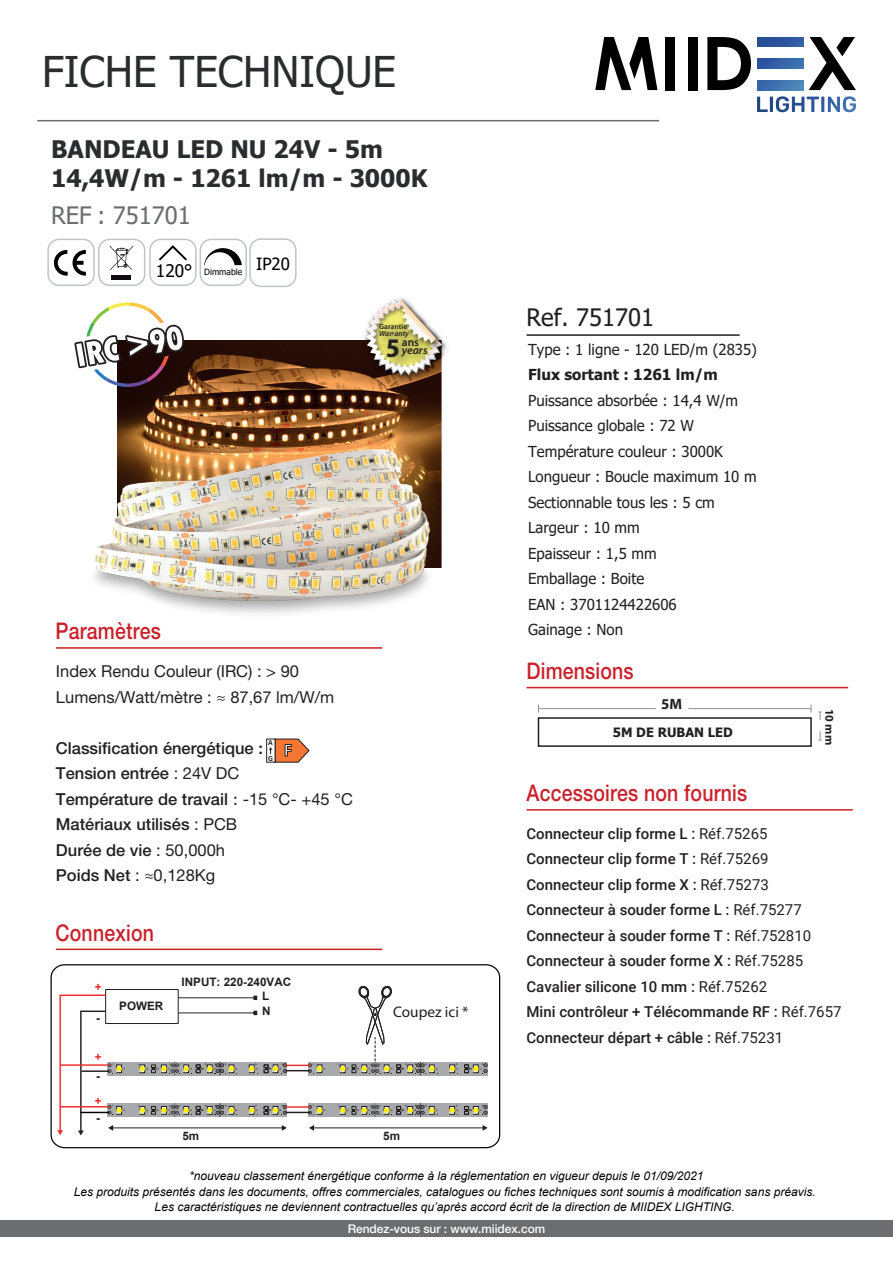
<style>
.page{position:relative;width:893px;height:1263px;background:#fff}
.page>*{position:absolute;margin:0;border:0;box-sizing:border-box;transform-origin:0 0}
.t1{font:42.3px "Tahoma";color:#292d2f}
.t2{font:700 26.85px "Myriad Pro";color:#231f20}
.t3{font:700 24.15px/28.8px "Tahoma";color:#292d2f}
.t4{font:24px "Tahoma";color:#231f20}
.t5{font:24px "Tahoma";color:#6c6d70}
.t6{font:500 22.95px "Helvetica Neue LT Std";letter-spacing:.01em;color:#cb212b;scale:.85 1}
.t7{font:500 16.5px/25.5px "Helvetica Neue LT Std";color:#231f20}
.t8{font:16.5px/25.5px "Helvetica Neue LT Std";color:#231f20}
.t9{font:15.3px "Myriad Pro";color:#231f20}
.t10{font:15.15px/25.5px "Tahoma";color:#231f20}
.t11{font:700 15.15px "Tahoma";color:#231f20}
.t12{font:500 15px/25.5px "Roboto";color:#231f20}
.t13{font:700 15px "Myriad Pro";color:#231f20}
.t14{font:700 12.9px "Tahoma";color:#231f20}
.t15{font:italic 12px "Arial";color:#000001}
.t16{font:500 12px "Helvetica Neue LT Std";letter-spacing:-.005em;color:#fff}
.t17{font:700 12px "Myriad Pro";color:#231f20}
.t18{font:700 11.7px/13.4px "Arial";color:#231f20}
.t19{font:700 11.7px "Arial";color:#ed282d}
.t20{font:700 11.7px "Arial";color:#000001}
.t21{font:italic 600 11.55px "Myriad Pro";color:#231f20}
.t22{font:600 11.55px "Myriad Pro";color:#231f20}
.t23{font:8.7px "Tahoma";color:#000}
.t24{font:700 7.65px/15.1px "Calibri";color:#231f20}
.t25{font:600 7.5px "Myriad Pro";color:#231f20}
.t26{font:italic 600 7.5px "Myriad Pro";color:#231f20}
.s1{font-size:17.25px}
.s2{font-weight:400}
.s3{font-family:"Tahoma";font-weight:400;font-size:15.15px}
.s4{font-weight:400;font-size:16.65px}
</style>
<div class="page">
<hr style="left:526px;top:334px;width:214px;height:2px;background:#231f20">
<div style="left:47px;top:239px;width:48px;height:47px;border:1px solid #c1c4c7;border-radius:11px"></div>
<div style="left:98px;top:239px;width:47px;height:47px;border:1px solid #c1c4c7;border-radius:11px"></div>
<svg style="left:54px;top:250px;width:32px;height:26px"></svg>
<svg style="left:110px;top:246px;width:23px;height:24px"></svg>
<div style="left:112px;top:275px;width:19px;height:5px;background:#0f0c12"></div>
<div style="left:149px;top:239px;width:48px;height:47px;border:1px solid #c1c4c7;border-radius:11px"></div>
<svg style="left:159px;top:245px;width:28px;height:16px"></svg>
<div style="left:200px;top:239px;width:47px;height:47px;border:1px solid #c1c4c7;border-radius:11px"></div>
<svg style="left:204px;top:248px;width:38px;height:17px"></svg>
<div style="left:249px;top:238px;width:48px;height:49px;border:1px solid #c1c4c7;border-radius:11px"></div>
<div style="left:538px;top:717px;width:274px;height:30px;background:#fff;border:2px solid #231f20"></div>
<hr style="left:538px;top:708px;width:118px;height:1px;background:#8e9091">
<hr style="left:688px;top:708px;width:123px;height:1px;background:#8e9091">
<svg style="left:818px;top:731px;width:4px;height:10px"></svg>
<svg style="left:818px;top:712px;width:4px;height:8px"></svg>
<div style="left:266px;top:739px;width:9px;height:23px;background:#fff;border:1px solid #231f20"></div>
<svg style="left:269px;top:738px;width:41px;height:25px"></svg>
<div style="left:0;top:1220px;width:893px;height:17px;background:#6c6d70"></div>
<img style="left:117px;top:340px;width:325px;height:92px">
<div style="left:51px;top:964px;width:449px;height:184px;border:1px solid #000002;border-radius:13px"></div>
<svg style="left:179px;top:995px;width:78px;height:5px"></svg>
<svg style="left:179px;top:1011px;width:78px;height:4px"></svg>
<div style="left:105px;top:989px;width:74px;height:35px;border:1px solid #231f20"></div>
<div style="left:107px;top:1062px;width:180px;height:13px;background:#a8a9ad"></div>
<svg style="left:137px;top:1062px;width:100px;height:13px"></svg>
<svg style="left:249px;top:1063px;width:9px;height:11px"></svg>
<div style="left:308px;top:1062px;width:180px;height:13px;background:#a8a9ad"></div>
<svg style="left:449px;top:1063px;width:9px;height:11px"></svg>
<svg style="left:464px;top:1063px;width:23px;height:11px"></svg>
<div style="left:107px;top:1103px;width:180px;height:14px;background:#a8a9ad"></div>
<svg style="left:137px;top:1103px;width:100px;height:14px"></svg>
<svg style="left:249px;top:1105px;width:9px;height:10px"></svg>
<div style="left:308px;top:1103px;width:180px;height:14px;background:#a8a9ad"></div>
<svg style="left:338px;top:1103px;width:100px;height:14px"></svg>
<svg style="left:449px;top:1105px;width:9px;height:10px"></svg>
<svg style="left:464px;top:1105px;width:23px;height:10px"></svg>
<svg style="left:338px;top:985px;width:100px;height:90px"></svg>
<svg style="left:264px;top:1105px;width:61px;height:10px"></svg>
<svg style="left:264px;top:1063px;width:61px;height:11px"></svg>
<hr style="left:285px;top:1106px;width:25px;height:2px;background:#ee2f2d">
<hr style="left:112px;top:1127px;width:171px;height:1px;background:#231f20">
<svg style="left:57px;top:994px;width:68px;height:141px"></svg>
<svg style="left:282px;top:1125px;width:5px;height:6px"></svg>
<hr style="left:313px;top:1127px;width:170px;height:1px;background:#231f20">
<svg style="left:309px;top:1125px;width:5px;height:6px"></svg>
<svg style="left:483px;top:1125px;width:5px;height:6px"></svg>
<img style="left:94px;top:432px;width:348px;height:182px">
<svg style="left:74px;top:302px;width:110px;height:85px"></svg>
<hr style="left:56px;top:647px;width:326px;height:2px;background:#d01f26">
<hr style="left:56px;top:948px;width:326px;height:2px;background:#d01f26">
<img style="left:361px;top:366px;width:81px;height:19px">
<img style="left:351px;top:340px;width:13px;height:26px">
<img style="left:364px;top:297px;width:84px;height:83px">
<img style="left:442px;top:303px;width:2px;height:32px">
<svg style="left:366px;top:299px;width:76px;height:76px"></svg>
<img style="left:370px;top:314px;width:55px;height:6px">
<img style="left:370px;top:320px;width:57px;height:36px">
<img style="left:377px;top:326px;width:41px;height:56px">
<img style="left:392px;top:328px;width:45px;height:7px">
<img style="left:392px;top:335px;width:53px;height:39px">
<hr style="left:526px;top:687px;width:322px;height:1px;background:#d01f26">
<hr style="left:526px;top:809px;width:327px;height:2px;background:#d01f26">
<hr style="left:37px;top:120px;width:622px;height:1px;background:#6c6d70">
<svg style="left:809px;top:37px;width:47px;height:53px"></svg>
<svg style="left:707px;top:37px;width:44px;height:53px"></svg>
<div style="left:688px;top:37px;width:10px;height:53px;background:#000001"></div>
<div style="left:665px;top:37px;width:10px;height:53px;background:#000001"></div>
<svg style="left:757px;top:96px;width:99px;height:16px"></svg>
<svg style="left:595px;top:37px;width:62px;height:53px"></svg>
<svg style="left:757px;top:37px;width:46px;height:9px"></svg>
<svg style="left:757px;top:59px;width:46px;height:9px"></svg>
<svg style="left:757px;top:81px;width:46px;height:9px"></svg>
<h1 class="t1" style="left:42px;top:43px;width:356px">FICHE TECHNIQUE</h1>
<h3 class="t3" style="left:51px;top:136px;width:378px">BANDEAU LED NU 24V - 5m<br>14,4W/m - 1261 lm/m - 3000K</h3>
<h3 class="t5" style="left:51px;top:199px;width:141px">REF : 751701</h3>
<p class="t23" style="left:156px;top:266px;width:135px"><span class="s1">120°</span> Dimmable <sup>IP20</sup></p>
<p class="t25" style="left:379px;top:322px;width:30px">Garantie</p>
<p class="t26" style="left:379px;top:329px;width:31px">Warranty</p>
<h2 class="t2" style="left:386px;top:331px;width:16px">5</h2>
<p class="t22" style="left:402px;top:335px;width:19px">ans</p>
<p class="t21" style="left:402px;top:343px;width:27px">years</p>
<h3 class="t6" style="left:56px;top:617px;width:125px">Paramètres</h3>
<h3 class="t8" style="left:56px;top:658px;width:280px">Index Rendu Couleur (IRC) : &gt; 90<br>Lumens/Watt/mètre : ≈ 87,67 lm/W/m</h3>
<h3 class="t7" style="left:56px;top:735px;width:298px">Classification énergétique :<br>Tension entrée <span class="s2">: 24V DC<br></span>Température de travail <span class="s3">:</span> <span class="s2">-15 °C- +45 °C<br></span>Matériaux utilisés <span class="s2">: PCB<br></span>Durée de vie <span class="s2">: 50,000h<br></span>Poids Net <span class="s2">:</span> <span class="s4">≈</span><span class="s2">0,128Kg</span></h3>
<p class="t24" style="left:268px;top:735px;width:6px">A<br>G</p>
<h3 class="t6" style="left:56px;top:919px;width:117px">Connexion</h3>
<p class="t19" style="left:95px;top:979px;width:8px">+</p>
<p class="t20" style="left:96px;top:1010px;width:5px">-</p>
<p class="t19" style="left:95px;top:1049px;width:8px">+</p>
<p class="t19" style="left:95px;top:1092px;width:8px">+</p>
<p class="t20" style="left:96px;top:1068px;width:5px">-</p>
<p class="t20" style="left:96px;top:1109px;width:5px">-</p>
<p class="t18" style="left:119px;top:999px;width:46px">POWER</p>
<p class="t18" style="left:262px;top:976px;width:30px;text-indent:-81px">INPUT: 220-240VAC<br>L</p>
<p class="t18" style="left:262px;top:1004px;width:10px">N</p>
<p class="t18" style="left:182px;top:1129px;width:18px">5m</p>
<p class="t9" style="left:393px;top:1002px;width:77px">Coupez ici *</p>
<p class="t18" style="left:383px;top:1129px;width:18px">5m</p>
<h3 class="t4" style="left:526px;top:302px;width:129px">Ref. 751701</h3>
<p class="t10" style="left:528px;top:337px;width:230px">Type : 1 ligne - 120 LED/m (2835)</p>
<p class="t11" style="left:528px;top:364px;width:191px">Flux sortant : 1261 lm/m</p>
<p class="t10" style="left:528px;top:388px;width:230px">Puissance absorbée : 14,4 W/m<br>Puissance globale : 72 W<br>Température couleur : 3000K<br>Longueur : Boucle maximum 10 m<br>Sectionnable tous les : 5 cm<br>Largeur : 10 mm<br>Epaisseur : 1,5 mm<br>Emballage : Boite<br>EAN : 3701124422606<br>Gainage : Non</p>
<h3 class="t6" style="left:526px;top:657px;width:128px">Dimensions</h3>
<p class="t13" style="left:661px;top:694px;width:23px">5M</p>
<p class="t14" style="left:613px;top:723px;width:122px">5M DE RUBAN LED</p>
<h3 class="t6" style="left:526px;top:779px;width:261px">Accessoires non fournis</h3>
<p class="t17" style="left:837px;top:709px;width:38px;rotate:90deg">10 mm</p>
<p class="t12" style="left:526px;top:820px;width:317px">Connecteur clip forme L : <span class="s2">Réf.75265<br></span>Connecteur clip forme T : <span class="s2">Réf.75269<br></span>Connecteur clip forme X : <span class="s2">Réf.75273<br></span>Connecteur à souder forme L : <span class="s2">Réf.75277<br></span>Connecteur à souder forme T : <span class="s2">Réf.752810<br></span>Connecteur à souder forme X : <span class="s2">Réf.75285<br></span>Cavalier silicone 10 mm : <span class="s2">Réf.75262<br></span>Mini contrôleur + Télécommande RF : <span class="s2">Réf.7657<br></span>Connecteur départ + câble : <span class="s2">Réf.75231</span></p>
<p class="t15" style="left:189px;top:1168px;width:516px">*nouveau classement énergétique conforme à la réglementation en vigueur depuis le 01/09/2021</p>
<p class="t15" style="left:74px;top:1184px;width:743px">Les produits présentés dans les documents, offres commerciales, catalogues ou fiches techniques sont soumis à modification sans préavis.</p>
<p class="t15" style="left:155px;top:1199px;width:582px">Les caractéristiques ne deviennent contractuelles qu’après accord écrit de la direction de MIIDEX LIGHTING.</p>
<p class="t16" style="left:348px;top:1222px;width:199px">Rendez-vous sur : www.miidex.com</p>
</div>
